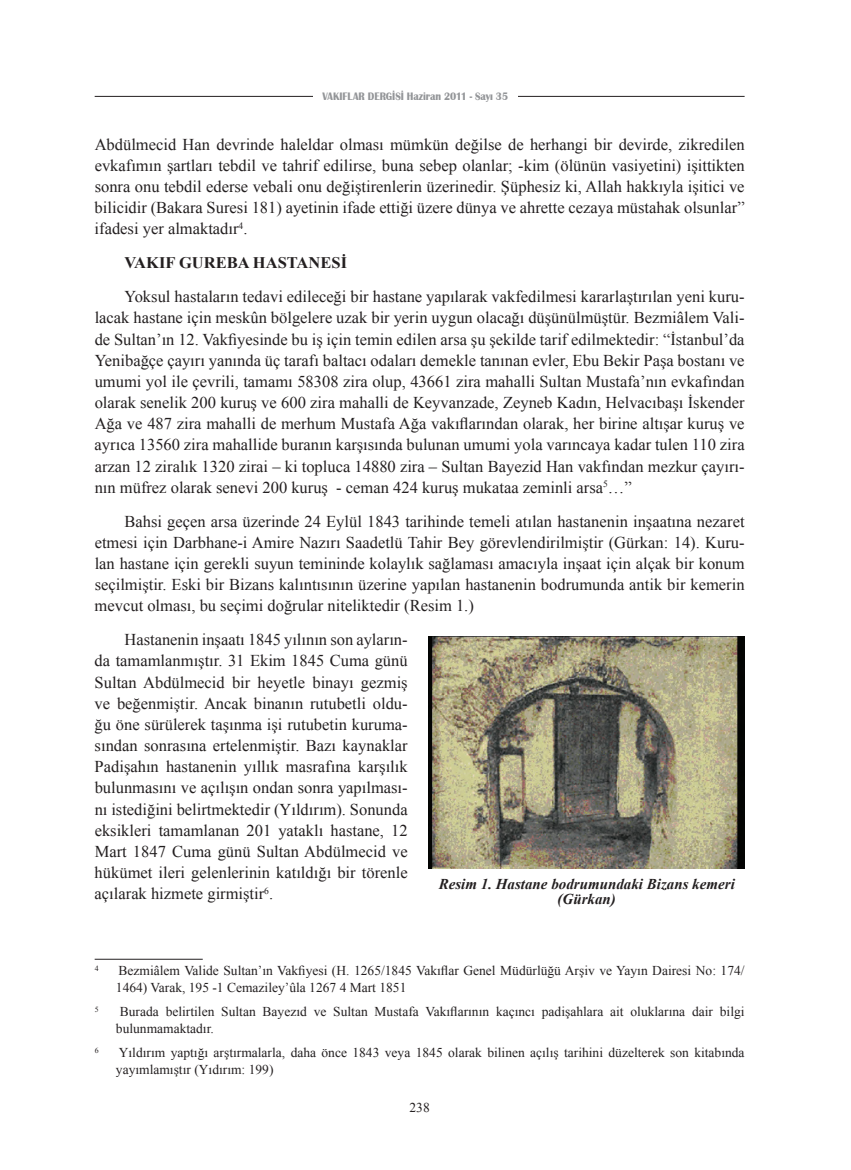
<style>
.page{position:relative;width:851px;height:1170px;background:#fff}
.page>*{position:absolute;margin:0;border:0;box-sizing:border-box;transform-origin:0 0}
.t1{font:16.5px/21.1px "Times New Roman";color:#231f20;text-align:justify}
.t2{font:700 16.5px "Times New Roman";color:#231f20}
.t3{font:italic 700 15px/15px "Times New Roman";color:#231f20;text-align:center}
.t4{font:13.5px/16.2px "Times New Roman";color:#231f20}
.t5{font:700 11.1px "Britannic T";color:#939598;scale:.9 1}
.t6{font:7.8px "Times New Roman";color:#231f20}
</style>
<div class="page">
<hr style="left:95px;top:96px;width:649px;height:1px;background:#231f20">
<div style="left:313px;top:91px;width:204px;height:10px;background:#fff"></div>
<hr style="left:95px;top:958px;width:108px;height:1px;background:#231f20">
<img style="left:429px;top:636px;width:315px;height:232px">
<p class="t5" style="left:322px;top:89px;width:208px">VAKIFLAR DERGİSİ Haziran 2011 - Sayı 35</p>
<p class="t1" style="left:95px;top:133px;width:651px">Abdülmecid Han devrinde haleldar olması mümkün değilse de herhangi bir devirde, zikredilen evkafımın şartları tebdil ve tahrif edilirse, buna sebep olanlar; -kim (ölünün vasiyetini) işittikten sonra onu tebdil ederse vebali onu değiştirenlerin üzerinedir. Şüphesiz ki, Allah hakkıyla işitici ve bilicidir (Bakara Suresi 181) ayetinin ifade ettiği üzere dünya ve ahrette cezaya müstahak olsunlar” ifadesi yer almaktadır<sup>4</sup>.</p>
<p class="t2" style="left:124px;top:257px;width:224px">VAKIF GUREBA HASTANESİ</p>
<p class="t1" style="left:95px;top:286px;width:651px;text-indent:30px">Yoksul hastaların tedavi edileceği bir hastane yapılarak vakfedilmesi kararlaştırılan yeni kuru&shy;lacak hastane için meskûn bölgelere uzak bir yerin uygun olacağı düşünülmüştür. Bezmiâlem Vali&shy;de Sultan’ın 12. Vakfiyesinde bu iş için temin edilen arsa şu şekilde tarif edilmektedir: “İstanbul’da Yenibağçe çayırı yanında üç tarafı baltacı odaları demekle tanınan evler, Ebu Bekir Paşa bostanı ve umumi yol ile çevrili, tamamı 58308 zira olup, 43661 zira mahalli Sultan Mustafa’nın evkafından olarak senelik 200 kuruş ve 600 zira mahalli de Keyvanzade, Zeyneb Kadın, Helvacıbaşı İskender Ağa ve 487 zira mahalli de merhum Mustafa Ağa vakıflarından olarak, her birine altışar kuruş ve ayrıca 13560 zira mahallide buranın karşısında bulunan umumi yola varıncaya kadar tulen 110 zira arzan 12 ziralık 1320 zirai – ki topluca 14880 zira – Sultan Bayezid Han vakfından mezkur çayırı&shy;nın müfrez olarak senevi 200 kuruş - ceman 424 kuruş mukataa zeminli arsa<sup>5</sup>…”</p>
<p class="t1" style="left:95px;top:510px;width:651px;text-indent:30px">Bahsi geçen arsa üzerinde 24 Eylül 1843 tarihinde temeli atılan hastanenin inşaatına nezaret etmesi için Darbhane-i Amire Nazırı Saadetlü Tahir Bey görevlendirilmiştir (Gürkan: 14). Kuru&shy;lan hastane için gerekli suyun temininde kolaylık sağlaması amacıyla inşaat için alçak bir konum seçilmiştir. Eski bir Bizans kalıntısının üzerine yapılan hastanenin bodrumunda antik bir kemerin mevcut olması, bu seçimi doğrular niteliktedir (Resim 1.)</p>
<p class="t1" style="left:95px;top:629px;width:314px;text-indent:30px">Hastanenin inşaatı 1845 yılının son ayların&shy;da tamamlanmıştır. 31 Ekim 1845 Cuma günü Sultan Abdülmecid bir heyetle binayı gezmiş ve beğenmiştir. Ancak binanın rutubetli oldu&shy;ğu öne sürülerek taşınma işi rutubetin kuruma&shy;sından sonrasına ertelenmiştir. Bazı kaynaklar Padişahın hastanenin yıllık masrafına karşılık bulunmasını ve açılışın ondan sonra yapılması&shy;nı istediğini belirtmektedir (Yıldırım). Sonunda eksikleri tamamlanan 201 yataklı hastane, 12<br>Mart 1847 Cuma günü Sultan Abdülmecid ve hükümet ileri gelenlerinin katıldığı bir törenle açılarak hizmete girmiştir<sup>6</sup>.</p>
<p class="t3" style="left:438px;top:876px;width:297px">Resim 1. Hastane bodrumundaki Bizans kemeri (Gürkan)</p>
<p class="t6" style="left:95px;top:963px;width:5px">4</p>
<p class="t4" style="left:116px;top:962px;width:630px">Bezmiâlem Valide Sultan’ın Vakfiyesi (H. 1265/1845 Vakıflar Genel Müdürlüğü Arşiv ve Yayın Dairesi No: 174/<br>1464) Varak, 195 -1 Cemaziley’ûla 1267 4 Mart 1851</p>
<p class="t6" style="left:95px;top:1004px;width:5px">5</p>
<p class="t4" style="left:116px;top:1003px;width:630px">Burada belirtilen Sultan Bayezıd ve Sultan Mustafa Vakıflarının kaçıncı padişahlara ait oluklarına dair bilgi bulunmamaktadır.</p>
<p class="t6" style="left:95px;top:1045px;width:5px">6</p>
<p class="t4" style="left:116px;top:1044px;width:630px">Yıldırım yaptığı arştırmalarla, daha önce 1843 veya 1845 olarak bilinen açılış tarihini düzelterek son kitabında yayımlamıştır (Yıdırım: 199)</p>
<p class="t4" style="left:409px;top:1099px;width:22px">238</p>
</div>
